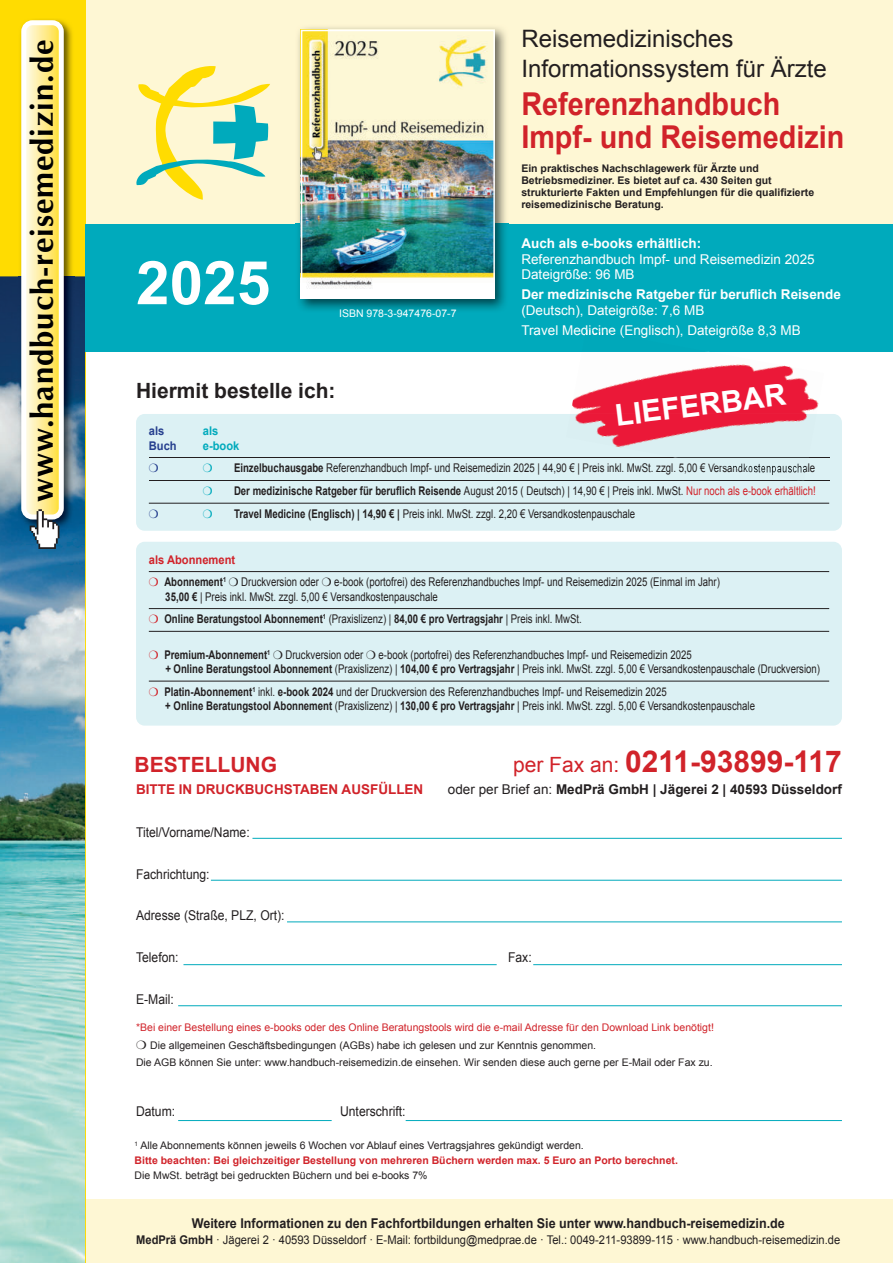
<style>
.page{position:relative;width:893px;height:1263px;background:#fff}
.page>*{position:absolute;margin:0;border:0;box-sizing:border-box;transform-origin:0 0}
.t1{font:700 60.3px "Arial";color:#fff}
.t2{font:700 31.5px/33px "Arial";color:#d1232a;scale:.91 1}
.t3{font:700 31.05px "Optima LT Pro";letter-spacing:.03em;color:#000}
.t4{font:700 30px "Arial";color:#d1232a}
.t5{font:700 30px "Arial";color:#fff}
.t6{font:24px/30px "Arial";color:#231f20}
.t7{font:700 21px "Arial";color:#231f20}
.t8{font:700 21px "Arial";color:#d1232a}
.t9{font:13.5px/15.8px "Arial";color:#fff}
.t10{font:13.5px "Arial";color:#231f20;scale:.9 1}
.t11{font:700 13.5px "Arial";color:#231f20;scale:.93 1}
.t12{font:700 13.5px "Arial";color:#fff}
.t13{font:700 13.5px "Arial";color:#231f20}
.t14{font:700 13.5px "Arial";color:#d1232a}
.t15{font:12px/22.8px "Arial";color:#231f20;scale:.8 1}
.t16{font:12px "Arial";color:#231f20;scale:.93 1}
.t17{font:700 12px "Arial";color:#231f20;scale:.8 1}
.t18{font:700 12px "Arial";color:#00aabc;scale:.93 1}
.t19{font:700 12px "Arial";color:#253f8e;scale:.93 1}
.t20{font:10.5px/17.7px "Arial";color:#231f20}
.t21{font:700 10.5px/15px "Arial";color:#d1232a}
.t22{font:700 10.5px/12px "Arial";color:#231f20}
.t23{font:10.5px "Arial";color:#fff}
.s1{font-weight:700}
.s2{font-weight:400}
.s3{font-weight:400;color:#d1232a}
.s4{font-weight:700;color:#d1232a}
.s5{color:#d1232a}
.s6{font-weight:400;font-size:21px}
.s7{font-weight:400;color:#231f20}
</style>
<div class="page">
<div style="left:0;top:1199px;width:893px;height:64px;background:#fef7d4"></div>
<div style="left:0;top:0;width:893px;height:352px;background:#fef7d4"></div>
<div style="left:0;top:0;width:85px;height:1263px;background:#ffdc01"></div>
<img style="left:0;top:276px;width:85px;height:987px">
<div style="left:85px;top:224px;width:808px;height:128px;background:#00aabc"></div>
<svg style="left:136px;top:66px;width:134px;height:134px"></svg>
<img style="left:19px;top:19px;width:55px;height:511px">
<div style="left:21px;top:20px;width:43px;height:499px;border:5px solid #fff;border-radius:9px"></div>
<svg style="left:24px;top:23px;width:37px;height:526px;background:#f6e9a3"></svg>
<img style="left:296px;top:27px;width:213px;height:283px">
<img style="left:304px;top:33px;width:188px;height:263px">
<div style="left:301px;top:30px;width:194px;height:269px;border:2px solid #fff"></div>
<hr style="left:252px;top:838px;width:590px;height:1px;background:#00aabc">
<hr style="left:211px;top:880px;width:631px;height:1px;background:#00aabc">
<hr style="left:183px;top:964px;width:314px;height:1px;background:#00aabc">
<hr style="left:533px;top:964px;width:309px;height:1px;background:#00aabc">
<hr style="left:287px;top:922px;width:555px;height:1px;background:#00aabc">
<hr style="left:178px;top:1120px;width:154px;height:1px;background:#00aabc">
<hr style="left:406px;top:1120px;width:436px;height:1px;background:#00aabc">
<div style="left:136px;top:414px;width:706px;height:117px;background:#dcf1f4;border-radius:9px"></div>
<hr style="left:149px;top:457px;width:680px;height:1px;background:#231f20">
<hr style="left:149px;top:480px;width:680px;height:1px;background:#231f20">
<hr style="left:149px;top:503px;width:680px;height:1px;background:#231f20">
<div style="left:136px;top:542px;width:706px;height:184px;background:#dcf1f4;border-radius:9px"></div>
<hr style="left:149px;top:571px;width:680px;height:1px;background:#231f20">
<hr style="left:149px;top:608px;width:680px;height:1px;background:#231f20">
<hr style="left:149px;top:631px;width:680px;height:1px;background:#231f20">
<hr style="left:149px;top:681px;width:680px;height:1px;background:#231f20">
<img style="left:572px;top:364px;width:247px;height:50px">
<img style="left:597px;top:331px;width:28px;height:7px">
<svg style="left:585px;top:329px;width:12px;height:6px"></svg>
<img style="left:575px;top:414px;width:234px;height:67px">
<img style="left:675px;top:457px;width:133px;height:1px">
<img style="left:709px;top:464px;width:98px;height:11px">
<hr style="left:178px;top:1005px;width:664px;height:1px;background:#00aabc">
<h3 class="t3" style="left:24px;top:502px;width:463px;rotate:-90deg">www.handbuch-reisemedizin.de</h3>
<h3 class="t6" style="left:521px;top:26px;width:307px">Reisemedizinisches<br>Informationssystem f¸r ƒrzte</h3>
<h2 class="t2" style="left:521px;top:90px;width:356px">Referenzhandbuch<br>Impf- und Reisemedizin</h2>
<h1 class="t1" style="left:136px;top:260px;width:136px">2025</h1>
<p class="t23" style="left:339px;top:309px;width:119px">ISBN 978-3-947476-07-7</p>
<p class="t22" style="left:521px;top:163px;width:294px">Ein praktisches Nachschlagewerk f¸r ƒrzte und Betriebsmediziner. Es bietet auf ca. 430 Seiten gut strukturierte Fakten und Empfehlungen für die qualifizierte reisemedizinische Beratung.</p>
<p class="t12" style="left:521px;top:238px;width:182px">Auch als e-books erh‰ltlich:</p>
<p class="t9" style="left:521px;top:252px;width:295px">Referenzhandbuch Impf- und Reisemedizin 2025<br>Dateigrˆfle: 96 MB</p>
<p class="t12" style="left:521px;top:286px;width:321px">Der medizinische Ratgeber für beruflich Reisende</p>
<p class="t9" style="left:521px;top:302px;width:281px;line-height:20px">(Deutsch), Dateigrˆfle: 7,6 MB<br>Travel Medicine (Englisch), Dateigrˆfle 8,3 MB</p>
<h3 class="t7" style="left:136px;top:382px;width:201px">Hiermit bestelle ich:</h3>
<p class="t19" style="left:149px;top:427px;width:18px">als</p>
<p class="t18" style="left:203px;top:427px;width:18px">als</p>
<p class="t19" style="left:149px;top:441px;width:31px">Buch</p>
<p class="t18" style="left:203px;top:441px;width:41px">e-book</p>
<p class="t15" style="left:234px;top:458px;width:728px"><span class="s1">Einzelbuchausgabe</span> Referenzhandbuch Impf- und Reisemedizin 2025 | 44,90 Ä | Preis inkl. MwSt. zzgl. 5,00 Ä Versandkostenpauschale</p>
<p class="t17" style="left:234px;top:483px;width:729px">Der medizinische Ratgeber für beruflich Reisende <span class="s2">August 2015 ( Deutsch) | 14,90 Ä | Preis inkl. MwSt.</span> <span class="s3">Nur noch als e-book erh‰ltlich!</span></p>
<p class="t15" style="left:234px;top:503px;width:503px"><span class="s1">Travel Medicine (Englisch) | 14,90 Ä |</span> Preis inkl. MwSt. zzgl. 2,20 Ä Versandkostenpauschale</p>
<p class="t15" style="left:149px;top:549px;width:715px"><span class="s4">als Abonnement<br></span><span class="s5">❍</span> <span class="s1">Abonnement</span><sup>1</sup> ❍ Druckversion oder ❍ e-book (portofrei) des Referenzhandbuches Impf- und Reisemedizin 2025 (Einmal im Jahr)</p>
<p class="t15" style="left:149px;top:586px;width:543px;text-indent:16px"><span class="s1">35,00 Ä</span> | Preis inkl. MwSt. zzgl. 5,00 Ä Versandkostenpauschale<br><span class="s5">❍</span> <span class="s1">Online Beratungstool Abonnement</span><sup>1</sup> (Praxislizenz) | <span class="s1">84,00 Ä pro Vertragsjahr</span> | Preis inkl. MwSt.</p>
<p class="t15" style="left:165px;top:649px;width:820px;line-height:14.2px;text-indent:-17px"><span class="s5">❍</span> <span class="s1">Premium-Abonnement</span><sup>1</sup> ❍ Druckversion oder ❍ e-book (portofrei) des Referenzhandbuches Impf- und Reisemedizin 2025<br><span class="s1">+ Online Beratungstool Abonnement</span> (Praxislizenz) | <span class="s1">104,00 Ä pro Vertragsjahr</span> | Preis inkl. MwSt. zzgl. 5,00 Ä Versandkostenpauschale (Druckversion)</p>
<p class="t15" style="left:165px;top:686px;width:739px;line-height:14.2px;text-indent:-16px"><span class="s5">❍</span> <span class="s1">Platin-Abonnement</span><sup>1</sup> inkl. <span class="s1">e-book 2024</span> und der Druckversion des Referenzhandbuches Impf- und Reisemedizin 2025<br><span class="s1">+ Online Beratungstool Abonnement</span> (Praxislizenz) | <span class="s1">130,00 Ä pro Vertragsjahr</span> | Preis inkl. MwSt. zzgl. 5,00 Ä Versandkostenpauschale</p>
<h3 class="t5" style="left:614px;top:404px;width:173px;rotate:-7deg">LIEFERBAR</h3>
<h3 class="t8" style="left:135px;top:756px;width:144px">BESTELLUNG</h3>
<h3 class="t4" style="left:513px;top:750px;width:330px"><span class="s6">per Fax an:</span> 0211-93899-117</h3>
<p class="t14" style="left:136px;top:784px;width:289px">BITTE IN DRUCKBUCHSTABEN AUSF‹LLEN</p>
<p class="t13" style="left:448px;top:784px;width:395px"><span class="s2">oder per Brief an:</span> MedPr‰ GmbH | J‰gerei 2 | 40593 D¸sseldorf</p>
<p class="t10" style="left:136px;top:827px;width:128px">Titel/Vorname/Name:</p>
<p class="t10" style="left:136px;top:869px;width:83px">Fachrichtung:</p>
<p class="t10" style="left:136px;top:910px;width:167px">Adresse (Strafle, PLZ, Ort):</p>
<p class="t10" style="left:136px;top:952px;width:49px">Telefon:</p>
<p class="t10" style="left:508px;top:952px;width:28px">Fax:</p>
<p class="t10" style="left:136px;top:994px;width:43px">E-Mail:</p>
<p class="t20" style="left:136px;top:1019px;width:579px"><span class="s5">*Bei einer Bestellung eines e-books oder des Online Beratungstools wird die e-mail Adresse f¸r den Download Link benˆtigt! </span>❍ Die allgemeinen Gesch‰ftsbedingungen (AGBs) habe ich gelesen und zur Kenntnis genommen.<br>Die AGB kˆnnen Sie unter: www.handbuch-reisemedizin.de einsehen. Wir senden diese auch gerne per E-Mail oder Fax zu.</p>
<p class="t10" style="left:136px;top:1106px;width:45px">Datum:</p>
<p class="t10" style="left:340px;top:1106px;width:74px">Unterschrift:</p>
<p class="t21" style="left:135px;top:1139px;width:545px"><sup>1</sup> <span class="s7">Alle Abonnements kˆnnen jeweils 6 Wochen vor Ablauf eines Vertragsjahres gek¸ndigt werden.<br></span>Bitte beachten: Bei gleichzeitiger Bestellung von mehreren B¸chern werden max. 5 Euro an Porto berechnet.</p>
<p class="t20" style="left:135px;top:1168px;width:294px">Die MwSt. betr‰gt bei gedruckten B¸chern und bei e-books 7%</p>
<p class="t11" style="left:192px;top:1218px;width:639px">Weitere Informationen zu den Fachfortbildungen erhalten Sie unter www.handbuch-reisemedizin.de</p>
<p class="t16" style="left:136px;top:1235px;width:759px"><span class="s1">MedPr‰ GmbH</span> J‰gerei 2 40593 D¸sseldorf E-Mail: fortbildung@medprae.de Tel.: 0049-211-93899-115 www.handbuch-reisemedizin.de</p>
</div>
